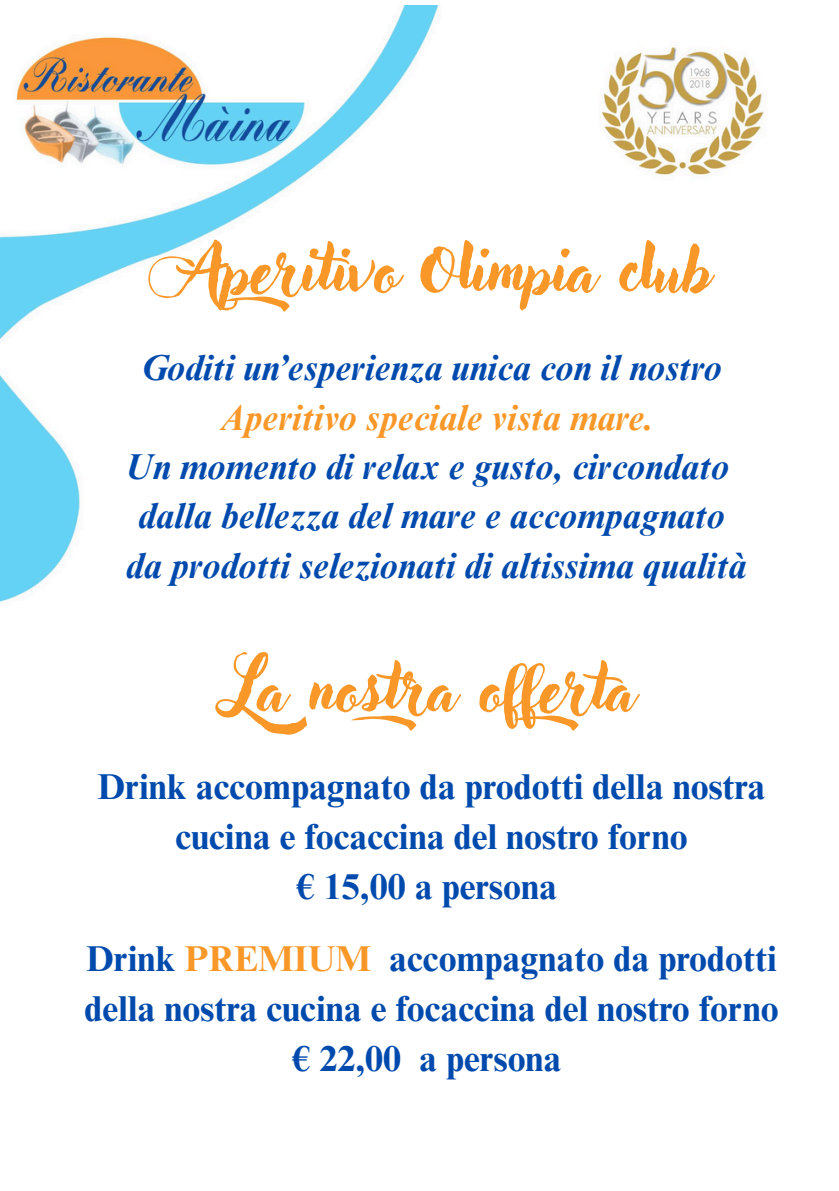
<style>
.page{position:relative;width:839px;height:1191px;background:#fff}
.page>*{position:absolute;margin:0;border:0;box-sizing:border-box;transform-origin:0 0}
.t1{font:64px "Adlery Pro Swash";color:#f99829}
.t2{font:700 36px/50px "Times NRMT Pro";color:#004aad;text-align:center}
.t3{font:italic 700 36px "Times NRMT Pro";color:#004aad}
.t4{font:italic 700 36px "Times NRMT Pro";color:#f99829}
.s1{color:#f99829}
</style>
<div class="page">
<img style="left:0;top:5px;width:764px;height:598px">
<p class="t1" style="left:153px;top:240px;width:559px">Aperitivo Olimpia club</p>
<h1 class="t3" style="left:141px;top:354px;width:582px">Goditi un’esperienza unica con il nostro</h1>
<p class="t4" style="left:219px;top:404px;width:435px">Aperitivo speciale vista mare.</p>
<p class="t3" style="left:125px;top:453px;width:605px">Un momento di relax e gusto, circondato</p>
<p class="t3" style="left:138px;top:502px;width:588px">dalla bellezza del mare e accompagnato</p>
<p class="t3" style="left:126px;top:552px;width:622px">da prodotti selezionati di altissima qualità</p>
<p class="t1" style="left:228px;top:659px;width:417px">La nostra offerta</p>
<h1 class="t2" style="left:97px;top:766px;width:669px">Drink accompagnato da prodotti della nostra cucina e focaccina del nostro forno</h1>
<p class="t2" style="left:297px;top:866px;width:261px">€ 15,00 a persona</p>
<p class="t2" style="left:86px;top:938px;width:692px">Drink <span class="s1">PREMIUM</span> accompagnato da prodotti</p>
<p class="t2" style="left:84px;top:988px;width:695px">della nostra cucina e focaccina del nostro forno € 22,00 a persona</p>
</div>
